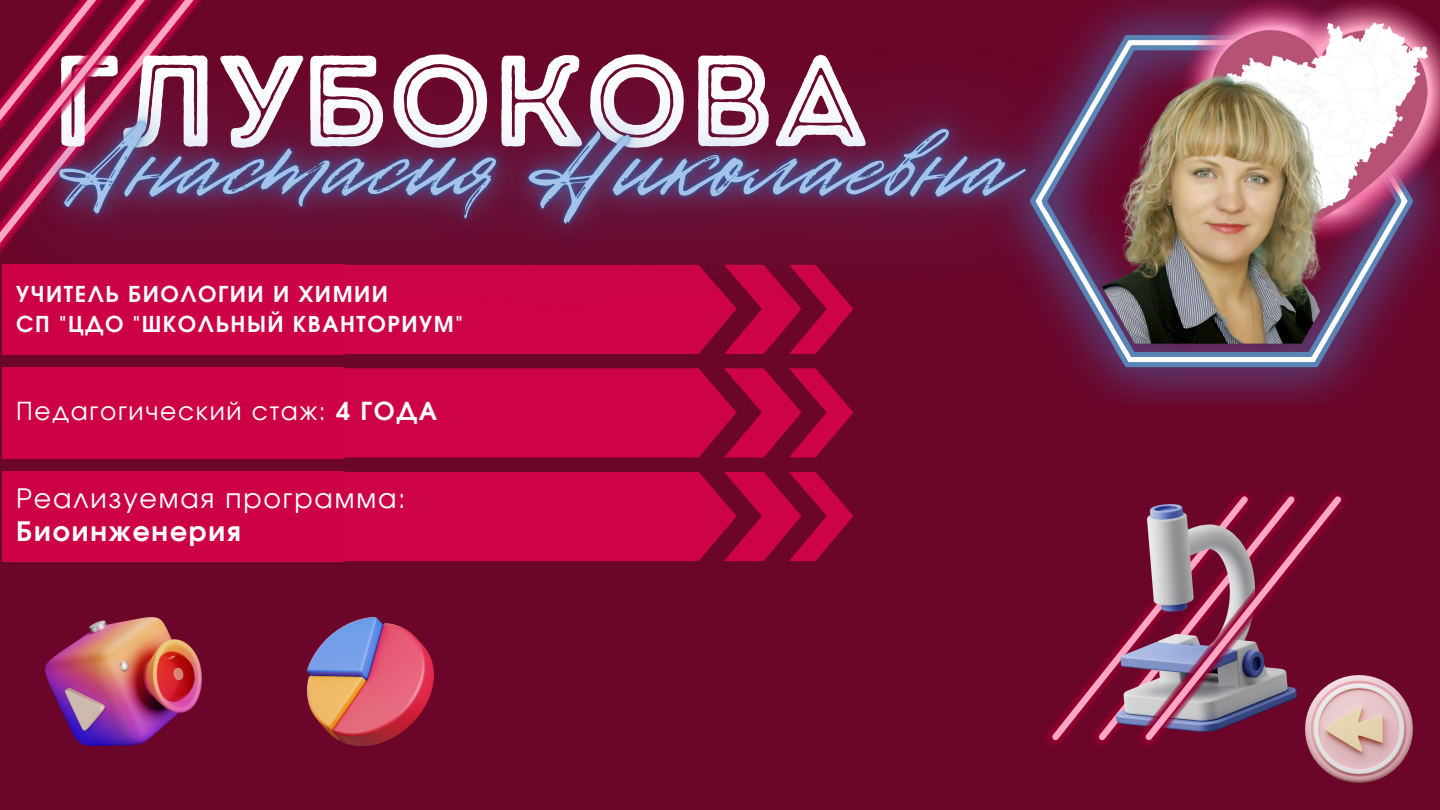
<style>
.page{position:relative;width:1440px;height:810px;background:#6b062a}
.page>*{position:absolute;margin:0;border:0;box-sizing:border-box;transform-origin:0 0}
.t1{font:129.2px "Intro Rust Base Line";color:#fff}
.t2{font:26.8px "Evolventa";letter-spacing:.07em;color:#fff}
.t3{font:700 26.8px "Evolventa";letter-spacing:.07em;color:#fff}
.t4{font:24.8px "Evolventa";letter-spacing:.07em;color:#fff}
.t5{font:700 21.9px/30px "Evolventa";letter-spacing:.07em;color:#fff}
.s1{font-weight:700}
</style>
<div class="page">
<img style="left:1188px;top:241px;width:242px;height:160px">
<svg style="left:1188px;top:241px;width:225px;height:128px"></svg>
<svg style="left:1188px;top:241px;width:214px;height:118px"></svg>
<svg style="left:1188px;top:0;width:246px;height:241px"></svg>
<img style="left:1198px;top:7px;width:242px;height:224px">
<img style="left:1188px;top:55px;width:197px;height:289px">
<img style="left:45px;top:618px;width:156px;height:127px">
<svg style="left:344px;top:412px;width:509px;height:45px;background:#c00343"></svg>
<div style="left:2px;top:368px;width:342px;height:90px;background:#cd0046"></div>
<svg style="left:344px;top:472px;width:509px;height:89px;background:#c00343"></svg>
<div style="left:2px;top:471px;width:342px;height:91px;background:#cd0046"></div>
<img style="left:307px;top:618px;width:126px;height:127px">
<svg style="left:1051px;top:647px;width:66px;height:94px"></svg>
<img style="left:1116px;top:628px;width:15px;height:104px">
<img style="left:1131px;top:491px;width:225px;height:255px">
<svg style="left:1144px;top:495px;width:198px;height:246px"></svg>
<img style="left:1306px;top:676px;width:106px;height:106px">
<img style="left:0;top:0;width:1188px;height:412px">
<h1 class="t1" style="left:52px;top:23px;width:818px">ГЛУБОКОВА</h1>
<p class="t5" style="left:16px;top:280px;width:448px">УЧИТЕЛЬ БИОЛОГИИ И ХИМИИ<br>СП "ЦДО "ШКОЛЬНЫЙ КВАНТОРИУМ"</p>
<p class="t4" style="left:16px;top:400px;width:423px">Педагогический стаж: <span class="s1">4 ГОДА</span></p>
<p class="t2" style="left:16px;top:486px;width:391px">Реализуемая программа:</p>
<p class="t3" style="left:16px;top:519px;width:226px">Биоинженерия</p>
</div>
